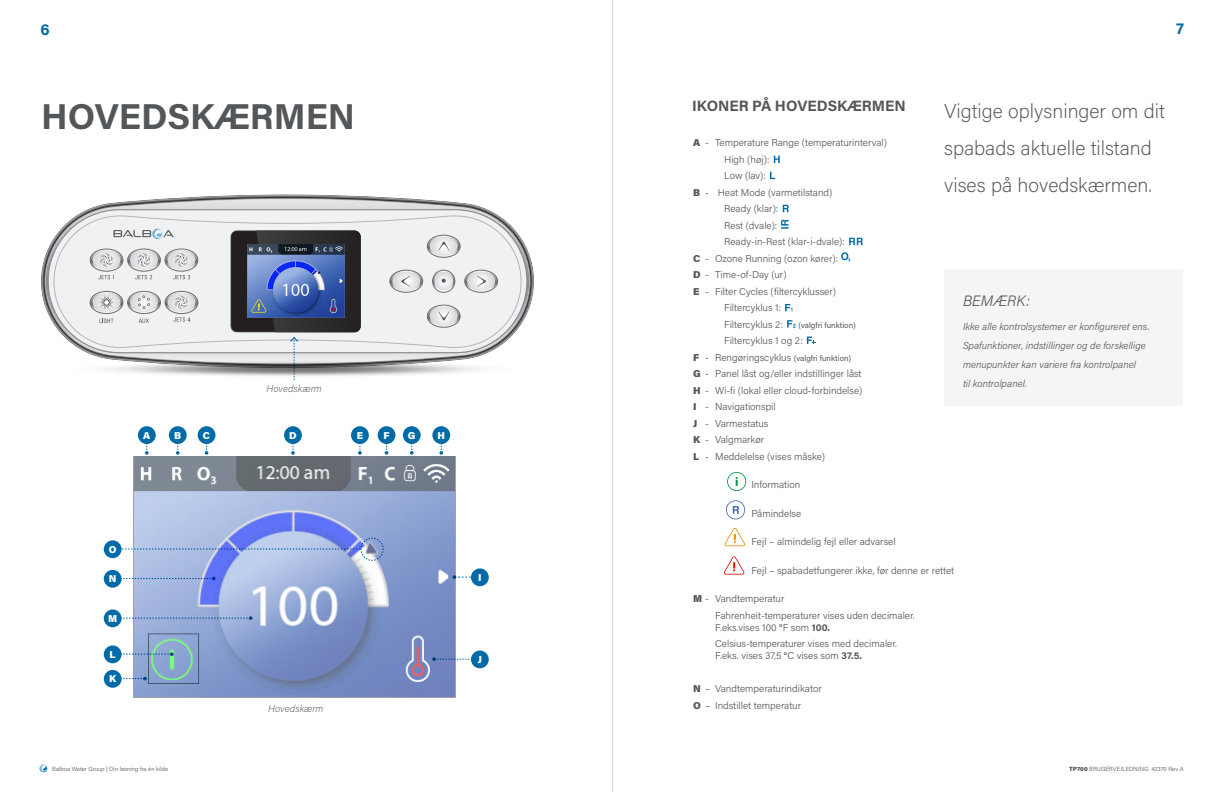
<style>
.page{position:relative;width:1224px;height:792px;background:#fff}
.page>*{position:absolute;margin:0;border:0;box-sizing:border-box;transform-origin:0 0}
.t1{font:700 36px "Acumin Pro";color:#54575a}
.t2{font:200 20px/37px "Acumin Pro";color:#54575a}
.t3{font:700 16px "Acumin Pro";color:#006ba7}
.t4{font:700 15px "Acumin Pro";color:#54575a}
.t5{font:italic 300 15px "Acumin Pro";letter-spacing:.01em;color:#54575a}
.t6{font:300 10px/12px "Acumin Pro";color:#54575a}
.t7{font:italic 300 10px/19px "Acumin Pro";color:#54575a}
.t8{font:italic 200 10px "Acumin Pro";letter-spacing:.005em;color:#54575a}
.t9{font:900 10px "Acumin Pro";color:#fff}
.t10{font:8px "Acumin Pro";color:#54575a}
.t11{font:300 6px "Acumin Pro";color:#54575a}
.s1{font-weight:900}
.s2{font-weight:400;font-size:8px}
.s3{font-weight:700}
</style>
<div class="page">
<img style="left:134px;top:456px;width:322px;height:241px">
<hr style="left:613px;top:0;width:1px;height:792px;background:#231f20">
<svg style="left:39px;top:764px;width:9px;height:9px"></svg>
<div style="left:944px;top:270px;width:239px;height:136px;background:#f5f5f6"></div>
<svg style="left:46px;top:199px;width:483px;height:112px"></svg>
<svg style="left:48px;top:209px;width:479px;height:140px"></svg>
<svg style="left:54px;top:216px;width:467px;height:132px"></svg>
<svg style="left:433px;top:270px;width:22px;height:22px"></svg>
<div style="left:432px;top:270px;width:23px;height:22px;border:1px solid #6c6d70;border-radius:50%"></div>
<div style="left:465px;top:270px;width:33px;height:23px;border:1px solid #6c6d70;border-radius:50%"></div>
<div style="left:390px;top:270px;width:33px;height:23px;border:1px solid #6c6d70;border-radius:50%"></div>
<div style="left:427px;top:235px;width:33px;height:23px;border:1px solid #6c6d70;border-radius:50%"></div>
<svg style="left:434px;top:272px;width:19px;height:19px"></svg>
<svg style="left:442px;top:279px;width:4px;height:4px"></svg>
<svg style="left:427px;top:235px;width:33px;height:22px"></svg>
<svg style="left:427px;top:305px;width:33px;height:22px"></svg>
<svg style="left:465px;top:270px;width:33px;height:22px"></svg>
<svg style="left:390px;top:270px;width:33px;height:22px"></svg>
<svg style="left:90px;top:249px;width:108px;height:30px"></svg>
<svg style="left:90px;top:291px;width:108px;height:32px"></svg>
<svg style="left:113px;top:229px;width:62px;height:10px"></svg>
<img style="left:80px;top:349px;width:415px;height:27px">
<svg style="left:145px;top:444px;width:4px;height:11px"></svg>
<div style="left:138px;top:426px;width:18px;height:18px;background:#006ba7;border-radius:50%"></div>
<svg style="left:176px;top:444px;width:4px;height:11px"></svg>
<div style="left:169px;top:426px;width:18px;height:18px;background:#006ba7;border-radius:50%"></div>
<svg style="left:205px;top:444px;width:3px;height:11px"></svg>
<div style="left:198px;top:426px;width:17px;height:18px;background:#006ba7;border-radius:50%"></div>
<svg style="left:291px;top:444px;width:4px;height:11px"></svg>
<div style="left:284px;top:426px;width:18px;height:18px;background:#006ba7;border-radius:50%"></div>
<svg style="left:358px;top:444px;width:4px;height:11px"></svg>
<div style="left:351px;top:426px;width:18px;height:18px;background:#006ba7;border-radius:50%"></div>
<svg style="left:385px;top:444px;width:3px;height:11px"></svg>
<div style="left:378px;top:426px;width:17px;height:18px;background:#006ba7;border-radius:50%"></div>
<svg style="left:410px;top:444px;width:4px;height:11px"></svg>
<div style="left:403px;top:426px;width:18px;height:18px;background:#006ba7;border-radius:50%"></div>
<svg style="left:439px;top:444px;width:4px;height:11px"></svg>
<div style="left:432px;top:426px;width:18px;height:18px;background:#006ba7;border-radius:50%"></div>
<div style="left:104px;top:540px;width:18px;height:18px;background:#006ba7;border-radius:50%"></div>
<svg style="left:123px;top:577px;width:93px;height:3px"></svg>
<div style="left:104px;top:570px;width:18px;height:18px;background:#006ba7;border-radius:50%"></div>
<svg style="left:123px;top:616px;width:129px;height:4px"></svg>
<div style="left:104px;top:609px;width:18px;height:18px;background:#006ba7;border-radius:50%"></div>
<svg style="left:123px;top:677px;width:24px;height:3px"></svg>
<div style="left:104px;top:670px;width:18px;height:18px;background:#006ba7;border-radius:50%"></div>
<svg style="left:432px;top:657px;width:39px;height:4px"></svg>
<div style="left:471px;top:651px;width:18px;height:17px;background:#006ba7;border-radius:50%"></div>
<svg style="left:453px;top:575px;width:18px;height:4px"></svg>
<div style="left:471px;top:568px;width:18px;height:18px;background:#006ba7;border-radius:50%"></div>
<svg style="left:116px;top:538px;width:268px;height:23px;background:#a5b7e5"></svg>
<svg style="left:774px;top:156px;width:6px;height:7px"></svg>
<svg style="left:770px;top:172px;width:5px;height:7px"></svg>
<svg style="left:783px;top:205px;width:6px;height:7px"></svg>
<svg style="left:781px;top:220px;width:8px;height:9px"></svg>
<svg style="left:849px;top:238px;width:14px;height:7px"></svg>
<svg style="left:841px;top:252px;width:9px;height:10px"></svg>
<svg style="left:785px;top:304px;width:7px;height:7px"></svg>
<svg style="left:787px;top:320px;width:9px;height:8px"></svg>
<svg style="left:807px;top:337px;width:8px;height:7px"></svg>
<svg style="left:727px;top:472px;width:19px;height:19px"></svg>
<svg style="left:726px;top:500px;width:19px;height:19px"></svg>
<svg style="left:725px;top:528px;width:20px;height:18px"></svg>
<svg style="left:724px;top:556px;width:20px;height:19px"></svg>
<svg style="left:231px;top:231px;width:130px;height:149px;background:#6d768f"></svg>
<svg style="left:123px;top:652px;width:51px;height:4px"></svg>
<div style="left:104px;top:645px;width:18px;height:18px;background:#006ba7;border-radius:50%"></div>
<div style="left:148px;top:633px;width:51px;height:51px;border:1px solid #54575a"></div>
<h3 class="t3" style="left:40px;top:18px;width:11px">6</h3>
<h3 class="t3" style="left:1176px;top:17px;width:9px">7</h3>
<p class="t1" style="left:41px;top:91px;width:315px">HOVEDSKÆRMEN</p>
<p class="t8" style="left:266px;top:381px;width:57px">Hovedskærm</p>
<p class="t9" style="left:143px;top:428px;width:9px">A</p>
<p class="t9" style="left:174px;top:428px;width:9px">B</p>
<p class="t9" style="left:203px;top:428px;width:9px">C</p>
<p class="t9" style="left:289px;top:428px;width:9px">D</p>
<p class="t9" style="left:357px;top:428px;width:8px">E</p>
<p class="t9" style="left:384px;top:428px;width:8px">F</p>
<p class="t9" style="left:408px;top:428px;width:9px">G</p>
<p class="t9" style="left:437px;top:428px;width:9px">H</p>
<p class="t9" style="left:109px;top:542px;width:9px">O</p>
<p class="t9" style="left:109px;top:572px;width:9px">N</p>
<p class="t9" style="left:108px;top:611px;width:11px">M</p>
<p class="t9" style="left:110px;top:647px;width:8px">L</p>
<p class="t9" style="left:109px;top:672px;width:9px">K</p>
<p class="t11" style="left:52px;top:765px;width:118px">Balboa Water Group | Din løsning fra én kilde</p>
<p class="t8" style="left:268px;top:701px;width:57px">Hovedskærm</p>
<p class="t9" style="left:478px;top:570px;width:5px">I</p>
<p class="t9" style="left:478px;top:652px;width:6px">J</p>
<p class="t4" style="left:692px;top:95px;width:215px">IKONER PÅ HOVEDSKÆRMEN</p>
<p class="t6" style="left:693px;top:136px;width:195px"><span class="s1">A</span> - Temperature Range (temperaturinterval)</p>
<p class="t6" style="left:724px;top:153px;width:47px">High (høj):</p>
<p class="t6" style="left:724px;top:169px;width:43px">Low (lav):</p>
<p class="t6" style="left:693px;top:186px;width:141px"><span class="s1">B</span> - Heat Mode (varmetilstand)</p>
<p class="t6" style="left:724px;top:202px;width:56px">Ready (klar):</p>
<p class="t6" style="left:724px;top:219px;width:55px">Rest (dvale):</p>
<p class="t6" style="left:724px;top:235px;width:122px">Ready-in-Rest (klar-i-dvale):</p>
<p class="t6" style="left:693px;top:252px;width:147px"><span class="s1">C</span> - Ozone Running (ozon kører):</p>
<p class="t6" style="left:693px;top:268px;width:95px"><span class="s1">D</span> - Time-of-Day (ur)</p>
<p class="t6" style="left:693px;top:285px;width:145px"><span class="s1">E</span> - Filter Cycles (filtercyklusser)</p>
<p class="t6" style="left:724px;top:301px;width:58px">Filtercyklus 1:</p>
<p class="t6" style="left:724px;top:318px;width:60px">Filtercyklus 2:</p>
<p class="t10" style="left:798px;top:319px;width:59px">(valgfri funktion)</p>
<p class="t6" style="left:724px;top:334px;width:80px">Filtercyklus 1 og 2:</p>
<p class="t6" style="left:693px;top:351px;width:160px"><span class="s1">F</span> - Rengøringscyklus <span class="s2">(valgfri funktion)</span></p>
<p class="t6" style="left:693px;top:367px;width:170px"><span class="s1">G</span> - Panel låst og/eller indstillinger låst</p>
<p class="t6" style="left:693px;top:384px;width:171px"><span class="s1">H</span> - Wi-fi (lokal eller cloud-forbindelse)</p>
<p class="t6" style="left:693px;top:400px;width:84px"><span class="s1">I</span> - Navigationspil</p>
<p class="t6" style="left:693px;top:417px;width:77px"><span class="s1">J</span> - Varmestatus</p>
<p class="t6" style="left:693px;top:433px;width:73px"><span class="s1">K</span> - Valgmarkør</p>
<p class="t6" style="left:693px;top:450px;width:134px"><span class="s1">L</span> - Meddelelse (vises måske)</p>
<p class="t6" style="left:751px;top:478px;width:51px">Information</p>
<p class="t6" style="left:751px;top:507px;width:51px">Påmindelse</p>
<p class="t6" style="left:751px;top:535px;width:146px">Fejl – almindelig fejl eller advarsel</p>
<p class="t6" style="left:751px;top:564px;width:204px">Fejl – spabadetfungerer ikke, før denne er rettet</p>
<p class="t6" style="left:693px;top:592px;width:93px"><span class="s1">M</span> - Vandtemperatur</p>
<p class="t6" style="left:715px;top:609px;width:201px">Fahrenheit-temperaturer vises uden decimaler.<br>F.eks.vises 100 <span class="s3">°</span>F som <span class="s3">100.</span></p>
<p class="t6" style="left:715px;top:637px;width:183px">Celsius-temperaturer vises med decimaler.<br>F.eks. vises 37,5 <span class="s3">°</span>C vises som <span class="s3">37.5.</span></p>
<p class="t6" style="left:693px;top:682px;width:130px"><span class="s1">N</span> – Vandtemperaturindikator</p>
<p class="t6" style="left:693px;top:699px;width:109px"><span class="s1">O</span> – Indstillet temperatur</p>
<p class="t2" style="left:944px;top:92px;width:222px">Vigtige oplysninger om dit spabads aktuelle tilstand vises på hovedskærmen.</p>
<p class="t5" style="left:963px;top:291px;width:68px">BEMÆRK:</p>
<p class="t7" style="left:963px;top:316px;width:188px">Ikke alle kontrolsystemer er konfigureret ens.<br>Spafunktioner, indstillinger og de forskellige menupunkter kan variere fra kontrolpanel<br>til kontrolpanel.</p>
<p class="t11" style="left:1069px;top:765px;width:116px"><span class="s1">TP700</span> BRUGERVEJLEDNING 42370 Rev A</p>
</div>
